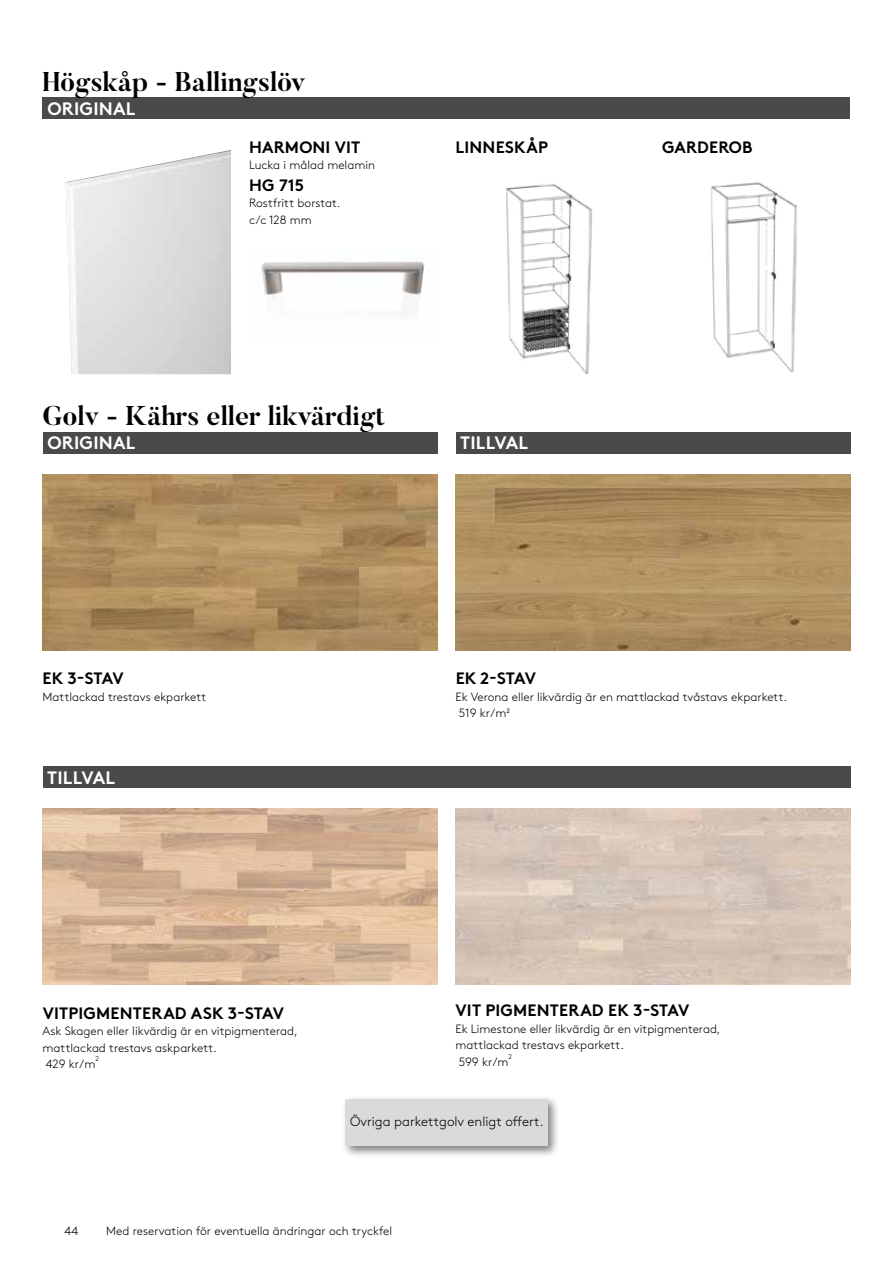
<style>
.page{position:relative;width:893px;height:1263px;background:#fff}
.page>*{position:absolute;margin:0;border:0;box-sizing:border-box;transform-origin:0 0}
.t1{font:700 27px "Butler";color:#000}
.t2{font:700 18px "Brown Std";letter-spacing:.01em;color:#fff}
.t3{font:700 16.5px "Brown Std";letter-spacing:.01em;color:#000}
.t4{font:300 13.5px "Brown Std";color:#000}
.t5{font:300 12px/16.5px "Brown Std";color:#000}
.t6{font:300 7.05px "Brown Std";color:#000}
</style>
<div class="page">
<div style="left:43px;top:98px;width:807px;height:21px;background:#4a4a49"></div>
<img style="left:66px;top:150px;width:165px;height:224px">
<img style="left:506px;top:184px;width:87px;height:190px">
<img style="left:711px;top:182px;width:86px;height:191px">
<img style="left:261px;top:261px;width:164px;height:40px">
<div style="left:43px;top:432px;width:394px;height:21px;background:#4a4a49"></div>
<img style="left:43px;top:475px;width:394px;height:176px">
<div style="left:456px;top:432px;width:394px;height:21px;background:#4a4a49"></div>
<img style="left:456px;top:475px;width:394px;height:176px">
<div style="left:43px;top:766px;width:807px;height:21px;background:#4a4a49"></div>
<div style="left:341px;top:1095px;width:219px;height:63px;background:#000;opacity:.5"></div>
<div style="left:345px;top:1099px;width:203px;height:47px;background:#dadada"></div>
<img style="left:43px;top:809px;width:394px;height:176px">
<h1 class="t1" style="left:43px;top:64px;width:264px">Högskåp - Ballingslöv</h1>
<h2 class="t2" style="left:47px;top:98px;width:89px">ORIGINAL</h2>
<h3 class="t3" style="left:249px;top:137px;width:113px">HARMONI VIT</h3>
<p class="t5" style="left:249px;top:157px;width:127px">Lucka i målad melamin</p>
<h3 class="t3" style="left:249px;top:175px;width:57px">HG 715</h3>
<p class="t5" style="left:249px;top:195px;width:93px">Rostfritt borstat. c/c 128 mm</p>
<h3 class="t3" style="left:456px;top:137px;width:94px">LINNESKÅP</h3>
<h3 class="t3" style="left:662px;top:137px;width:92px">GARDEROB</h3>
<h1 class="t1" style="left:43px;top:398px;width:344px">Golv - Kährs eller likvärdigt</h1>
<h2 class="t2" style="left:47px;top:432px;width:89px">ORIGINAL</h2>
<h2 class="t2" style="left:460px;top:432px;width:70px">TILLVAL</h2>
<h3 class="t3" style="left:43px;top:668px;width:83px">EK 3-STAV</h3>
<p class="t5" style="left:43px;top:688px;width:165px">Mattlackad trestavs ekparkett</p>
<h3 class="t3" style="left:456px;top:668px;width:82px">EK 2-STAV</h3>
<p class="t5" style="left:456px;top:688px;width:333px">Ek Verona eller likvärdig är en mattlackad tvåstavs ekparkett.<br>519 kr/m²</p>
<h2 class="t2" style="left:47px;top:766px;width:70px">TILLVAL</h2>
<h3 class="t3" style="left:43px;top:1003px;width:243px">VITPIGMENTERAD ASK 3-STAV</h3>
<p class="t5" style="left:43px;top:1023px;width:257px">Ask Skagen eller likvärdig är en vitpigmenterad, mattlackad trestavs askparkett.<br>429 kr/m</p>
<p class="t6" style="left:95px;top:1054px;width:5px">2</p>
<h3 class="t3" style="left:456px;top:1000px;width:235px">VIT PIGMENTERAD EK 3-STAV</h3>
<p class="t5" style="left:455px;top:1020px;width:267px">Ek Limestone eller likvärdig är en vitpigmenterad, mattlackad trestavs ekparkett.<br>599 kr/m</p>
<p class="t6" style="left:509px;top:1052px;width:5px">2</p>
<p class="t4" style="left:350px;top:1113px;width:195px">Övriga parkettgolv enligt offert.</p>
<p class="t5" style="left:65px;top:1223px;width:15px">44</p>
<p class="t5" style="left:106px;top:1223px;width:287px">Med reservation för eventuella ändringar och tryckfel</p>
</div>
